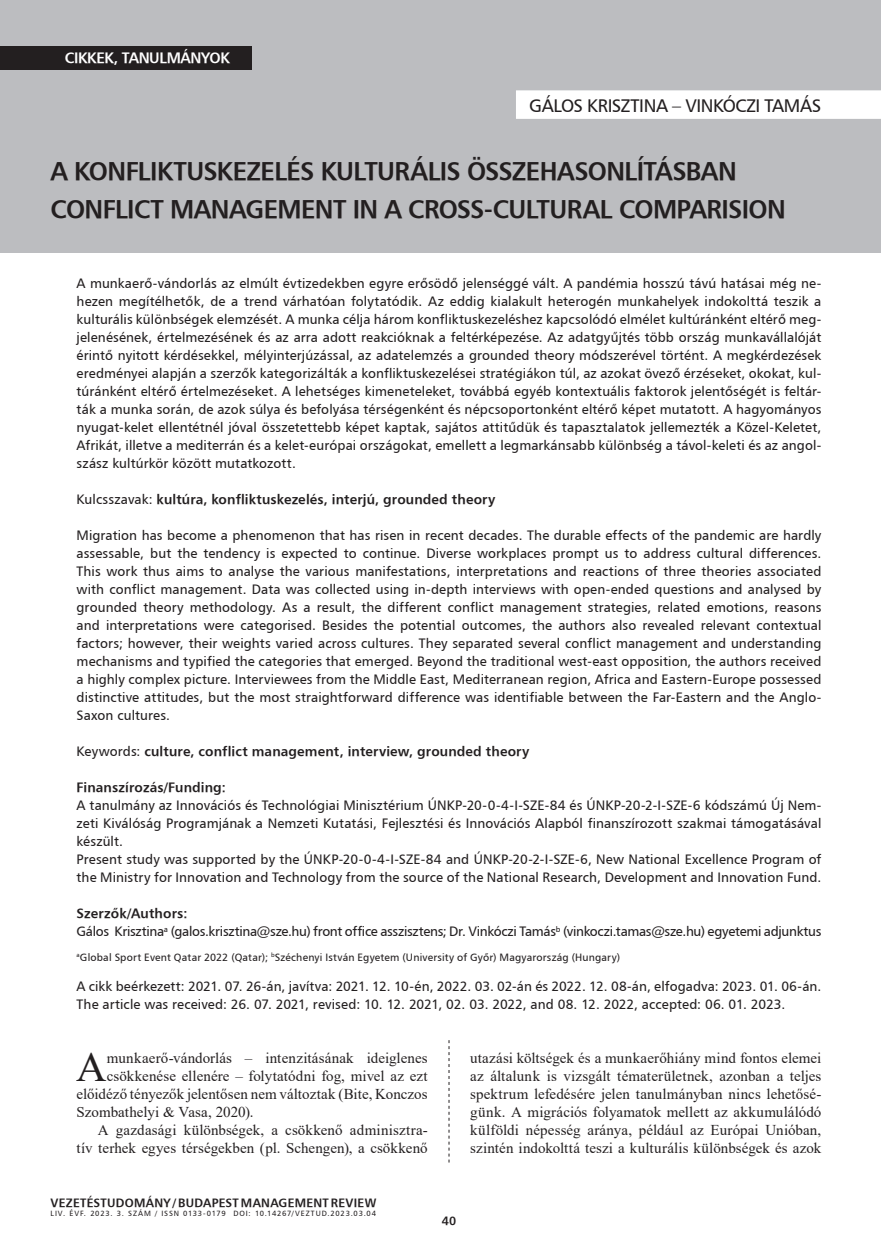
<style>
.page{position:relative;width:881px;height:1255px;background:#fff}
.page>*{position:absolute;margin:0;border:0;box-sizing:border-box;transform-origin:0 0}
.Iniciálé{font:42.15px "Times New Roman";color:#231f20}
.kenyérszöveg_opcioná{font:25.5px "H Humanist 777 BT Bold";letter-spacing:-.025em;color:#231f20}
.kenyérszöveg_opcioná-2{font:18px "H Humanist 777 BT";letter-spacing:-.025em;color:#231f20}
.kenyérszöveg_opcioná-3{font:15px/18px "Times New Roman";letter-spacing:.005em;color:#231f20;text-align:right}
.Iniciálé-2{font:15px "Times New Roman";letter-spacing:.005em;color:#231f20}
.t1{font:15px "H Humanist 777 BT Bold";letter-spacing:-.025em;color:#fff}
.Kezdő_oldal_bevezető{font:13.5px/18px "H Humanist 777 BT";letter-spacing:.005em;color:#231f20;text-align:justify}
.Kezdő_oldal_bevezető-2{font:13.5px "H Humanist 777 BT Bold";letter-spacing:.01em;color:#231f20}
.Kezdő_oldal_bevezető-3{font:13.5px "H Humanist 777 BT";letter-spacing:-.025em;color:#231f20}
.t2{font:12px "H Humanist 777 BT Bold";letter-spacing:.02em;color:#231f20}
.Lábjegyzet{font:10.5px "H Humanist 777 BT";letter-spacing:.015em;color:#231f20}
.t3{font:7.5px "H Humanist 777 BT";letter-spacing:.105em;color:#231f20}
.s1{font-family:"H Humanist 777 BT"}
</style>
<div class="page">
<svg style="left:448px;top:1040px;width:1px;height:122px"></svg>
<div style="left:0;top:0;width:880px;height:252px;background:#bcbdc0"></div>
<div style="left:0;top:46px;width:251px;height:23px;background:#231f20"></div>
<div style="left:515px;top:90px;width:365px;height:29px;background:#fff"></div>
<p class="t1" style="left:65px;top:49px;width:166px">CIKKEK, TANULMÁNYOK</p>
<p class="kenyérszöveg_opcioná-2" style="left:529px;top:94px;width:293px">GÁLOS KRISZTINA – VINKÓCZI TAMÁS</p>
<p class="kenyérszöveg_opcioná" style="left:51px;top:155px;width:687px">A KONFLIKTUSKEZELÉS KULTURÁLIS ÖSSZEHASONLÍTÁSBAN</p>
<p class="kenyérszöveg_opcioná" style="left:51px;top:193px;width:736px">CONFLICT MANAGEMENT IN A CROSS-CULTURAL COMPARISION</p>
<p class="Kezdő_oldal_bevezető" style="left:77px;top:274px;width:746px">A munkaerő-vándorlás az elmúlt évtizedekben egyre erősödő jelenséggé vált. A pandémia hosszú távú hatásai még ne&shy;hezen megítélhetők, de a trend várhatóan folytatódik. Az eddig kialakult heterogén munkahelyek indokolttá teszik a kulturális különbségek elemzését. A munka célja három konfliktuskezeléshez kapcsolódó elmélet kultúránként eltérő meg&shy;jelenésének, értelmezésének és az arra adott reakcióknak a feltérképezése. Az adatgyűjtés több ország munkavállalóját érintő nyitott kérdésekkel, mélyinterjúzással, az adatelemzés a grounded theory módszerével történt. A megkérdezések eredményei alapján a szerzők kategorizálták a konfliktuskezelései stratégiákon túl, az azokat övező érzéseket, okokat, kul&shy;túránként eltérő értelmezéseket. A lehetséges kimeneteleket, továbbá egyéb kontextuális faktorok jelentőségét is feltár&shy;ták a munka során, de azok súlya és befolyása térségenként és népcsoportonként eltérő képet mutatott. A hagyományos nyugat-kelet ellentétnél jóval összetettebb képet kaptak, sajátos attitűdük és tapasztalatok jellemezték a Közel-Keletet, Afrikát, illetve a mediterrán és a kelet-európai országokat, emellett a legmarkánsabb különbség a távol-keleti és az angol&shy;szász kultúrkör között mutatkozott.</p>
<p class="Kezdő_oldal_bevezető-2" style="left:77px;top:491px;width:420px"><span class="s1">Kulcsszavak:</span> kultúra, konfliktuskezelés, interjú, grounded theory</p>
<p class="Kezdő_oldal_bevezető" style="left:77px;top:526px;width:746px">Migration has become a phenomenon that has risen in recent decades. The durable effects of the pandemic are hardly assessable, but the tendency is expected to continue. Diverse workplaces prompt us to address cultural differences.<br>This work thus aims to analyse the various manifestations, interpretations and reactions of three theories associated with conflict management. Data was collected using in-depth interviews with open-ended questions and analysed by grounded theory methodology. As a result, the different conflict management strategies, related emotions, reasons and interpretations were categorised. Besides the potential outcomes, the authors also revealed relevant contextual factors; however, their weights varied across cultures. They separated several conflict management and understanding mechanisms and typified the categories that emerged. Beyond the traditional west-east opposition, the authors received a highly complex picture. Interviewees from the Middle East, Mediterranean region, Africa and Eastern-Europe possessed distinctive attitudes, but the most straightforward difference was identifiable between the Far-Eastern and the Anglo-Saxon cultures.</p>
<p class="Kezdő_oldal_bevezető-2" style="left:77px;top:743px;width:454px"><span class="s1">Keywords:</span> culture, conflict management, interview, grounded theory</p>
<p class="Kezdő_oldal_bevezető-2" style="left:77px;top:779px;width:151px">Finanszírozás/Funding:</p>
<p class="Kezdő_oldal_bevezető" style="left:77px;top:796px;width:746px">A tanulmány az Innovációs és Technológiai Minisztérium ÚNKP-20-0-4-I-SZE-84 és ÚNKP-20-2-I-SZE-6 kódszámú Új Nem&shy;zeti Kiválóság Programjának a Nemzeti Kutatási, Fejlesztési és Innovációs Alapból finanszírozott szakmai támogatásával készült.</p>
<p class="Kezdő_oldal_bevezető" style="left:77px;top:850px;width:746px">Present study was supported by the ÚNKP-20-0-4-I-SZE-84 and ÚNKP-20-2-I-SZE-6, New National Excellence Program of the Ministry for Innovation and Technology from the source of the National Research, Development and Innovation Fund.</p>
<p class="Kezdő_oldal_bevezető-2" style="left:77px;top:905px;width:112px">Szerzők/Authors:</p>
<p class="Kezdő_oldal_bevezető-3" style="left:77px;top:923px;width:746px">Gálos Krisztina<sup>a</sup> (galos.krisztina@sze.hu) front office asszisztens; Dr. Vinkóczi Tamás<sup>b</sup> (vinkoczi.tamas@sze.hu) egyetemi adjunktus</p>
<p class="Lábjegyzet" style="left:77px;top:950px;width:545px"><sup>a</sup>Global Sport Event Qatar 2022 (Qatar); <sup>b</sup>Széchenyi István Egyetem (University of Győr) Magyarország (Hungary)</p>
<p class="Kezdő_oldal_bevezető" style="left:77px;top:976px;width:746px">A cikk beérkezett: 2021. 07. 26-án, javítva: 2021. 12. 10-én, 2022. 03. 02-án és 2022. 12. 08-án, elfogadva: 2023. 01. 06-án.</p>
<p class="Kezdő_oldal_bevezető" style="left:77px;top:994px;width:709px">The article was received: 26. 07. 2021, revised: 10. 12. 2021, 02. 03. 2022, and 08. 12. 2022, accepted: 06. 01. 2023.</p>
<p class="Iniciálé" style="left:76px;top:1036px;width:32px">A</p>
<p class="Iniciálé-2" style="left:107px;top:1046px;width:322px">munkaerő-vándorlás – intenzitásának ideiglenes</p>
<p class="Iniciálé-2" style="left:107px;top:1064px;width:322px">csökkenése ellenére – folytatódni fog, mivel az ezt</p>
<p class="Iniciálé-2" style="left:77px;top:1082px;width:352px">előidéző tényezők jelentősen nem változtak (Bite, Konczos</p>
<p class="Iniciálé-2" style="left:77px;top:1100px;width:178px">Szombathelyi &amp; Vasa, 2020).</p>
<p class="kenyérszöveg_opcioná-3" style="left:77px;top:1120px;width:352px">A gazdasági különbségek, a csökkenő adminisztra-<br>tív terhek egyes térségekben (pl. Schengen), a csökkenő</p>
<p class="kenyérszöveg_opcioná-3" style="left:470px;top:1048px;width:352px;text-align:justify">utazási költségek és a munkaerőhiány mind fontos elemei az általunk is vizsgált tématerületnek, azonban a teljes spektrum lefedésére jelen tanulmányban nincs lehetősé&shy;günk. A migrációs folyamatok mellett az akkumulálódó külföldi népesség aránya, például az Európai Unióban, szintén indokolttá teszi a kulturális különbségek és azok</p>
<p class="t2" style="left:51px;top:1194px;width:327px">VEZETÉSTUDOMÁNY / BUDAPEST MANAGEMENT REVIEW</p>
<p class="t3" style="left:51px;top:1208px;width:327px">LIV. ÉVF. 2023. 3. SZÁM / ISSN 0133-0179 DOI: 10.14267/VEZTUD.2023.03.04</p>
<p class="t2" style="left:441px;top:1212px;width:16px">40</p>
</div>
